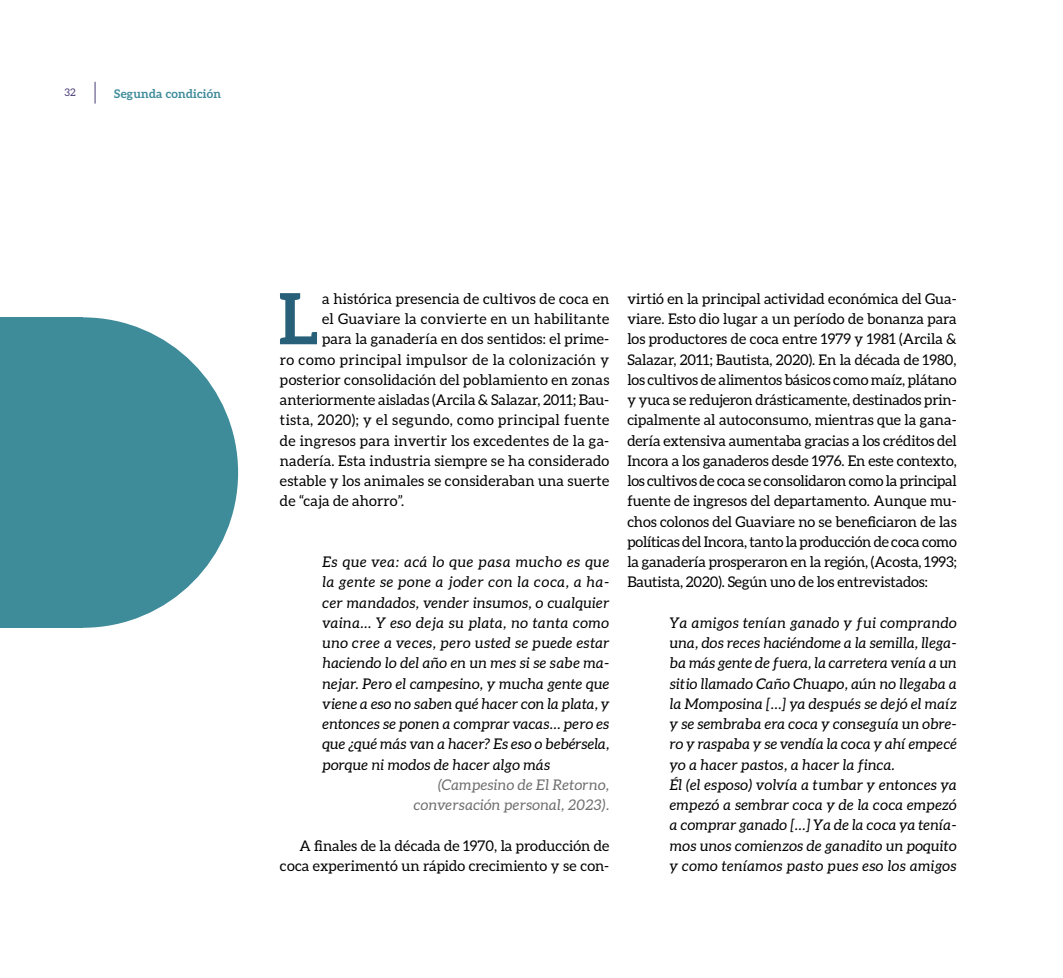
<style>
.page{position:relative;width:1063px;height:978px;background:#fff}
.page>*{position:absolute;margin:0;border:0;box-sizing:border-box;transform-origin:0 0}
.t1{font:700 70.65px "Aleo";color:#286079}
.t2{font:14.7px/20.2px "Aleo";letter-spacing:.01em;color:#000;text-align:right}
.t3{font:italic 14.7px/20.2px "Aleo";letter-spacing:.02em;color:#000;text-align:justify}
.t4{font:italic 14.7px/20.2px "Aleo";letter-spacing:.02em;color:#706f6f;text-align:right}
.t5{font:700 12px "Aleo";letter-spacing:.02em;color:#3e8b99}
.t6{font:10.5px "Aleo";color:#4a3c76}
</style>
<div class="page">
<svg style="left:83px;top:317px;width:155px;height:311px;fill:#3e8b99"></svg>
<div style="left:0;top:317px;width:83px;height:311px;background:#3e8b99"></div>
<svg style="left:95px;top:82px;width:1px;height:21px"></svg>
<p class="t6" style="left:64px;top:86px;width:13px">32</p>
<p class="t5" style="left:114px;top:86px;width:108px">Segunda condición</p>
<h1 class="t1" style="left:279px;top:278px;width:41px">L</h1>
<p class="t2" style="left:322px;top:288px;width:289px">a histórica presencia de cultivos de coca en</p>
<p class="t2" style="left:322px;top:308px;width:289px">el Guaviare la convierte en un habilitante</p>
<p class="t2" style="left:322px;top:329px;width:289px">para la ganadería en dos sentidos: el prime-</p>
<p class="t2" style="left:280px;top:349px;width:331px">ro como principal impulsor de la colonización y</p>
<p class="t2" style="left:280px;top:369px;width:331px">posterior consolidación del poblamiento en zonas</p>
<p class="t2" style="left:280px;top:389px;width:331px">anteriormente aisladas (Arcila &amp; Salazar, 2011; Bau-</p>
<p class="t2" style="left:280px;top:410px;width:331px">tista, 2020); y el segundo, como principal fuente</p>
<p class="t2" style="left:280px;top:430px;width:331px">de ingresos para invertir los excedentes de la ga-</p>
<p class="t2" style="left:280px;top:450px;width:331px">nadería. Esta industria siempre se ha considerado</p>
<p class="t2" style="left:280px;top:470px;width:331px">estable y los animales se consideraban una suerte</p>
<p class="t2" style="left:280px;top:491px;width:126px">de “caja de ahorro”.</p>
<p class="t3" style="left:322px;top:551px;width:289px">Es que vea: acá lo que pasa mucho es que la gente se pone a joder con la coca, a ha&shy;cer mandados, vender insumos, o cualquier vaina… Y eso deja su plata, no tanta como uno cree a veces, pero usted se puede estar haciendo lo del año en un mes si se sabe ma&shy;nejar. Pero el campesino, y mucha gente que viene a eso no saben qué hacer con la plata, y entonces se ponen a comprar vacas… pero es que ¿qué más van a hacer? Es eso o bebérsela, porque ni modos de hacer algo más</p>
<p class="t4" style="left:414px;top:774px;width:197px">(Campesino de El Retorno, conversación personal, 2023).</p>
<p class="t2" style="left:280px;top:835px;width:331px">A finales de la década de 1970, la producción de coca experimentó un rápido crecimiento y se con-</p>
<p class="t2" style="left:627px;top:288px;width:331px;text-align:justify">virtió en la principal actividad económica del Gua&shy;viare. Esto dio lugar a un período de bonanza para los productores de coca entre 1979 y 1981 (Arcila &amp; Salazar, 2011; Bautista, 2020). En la década de 1980, los cultivos de alimentos básicos como maíz, plátano y yuca se redujeron drásticamente, destinados prin&shy;cipalmente al autoconsumo, mientras que la gana&shy;dería extensiva aumentaba gracias a los créditos del Incora a los ganaderos desde 1976. En este contexto, los cultivos de coca se consolidaron como la principal fuente de ingresos del departamento. Aunque mu&shy;chos colonos del Guaviare no se beneficiaron de las políticas del Incora, tanto la producción de coca como la ganadería prosperaron en la región, (Acosta, 1993; Bautista, 2020). Según uno de los entrevistados:</p>
<p class="t3" style="left:670px;top:612px;width:288px;text-align:left">Ya amigos tenían ganado y fui comprando una, dos reces haciéndome a la semilla, llega&shy;ba más gente de fuera, la carretera venía a un sitio llamado Caño Chuapo, aún no llegaba a la Momposina […] ya después se dejó el maíz y se sembraba era coca y conseguía un obre&shy;ro y raspaba y se vendía la coca y ahí empecé yo a hacer pastos, a hacer la finca.<br>Él (el esposo) volvía a tumbar y entonces ya empezó a sembrar coca y de la coca empezó a comprar ganado […] Ya de la coca ya tenía&shy;mos unos comienzos de ganadito un poquito y como teníamos pasto pues eso los amigos</p>
</div>
